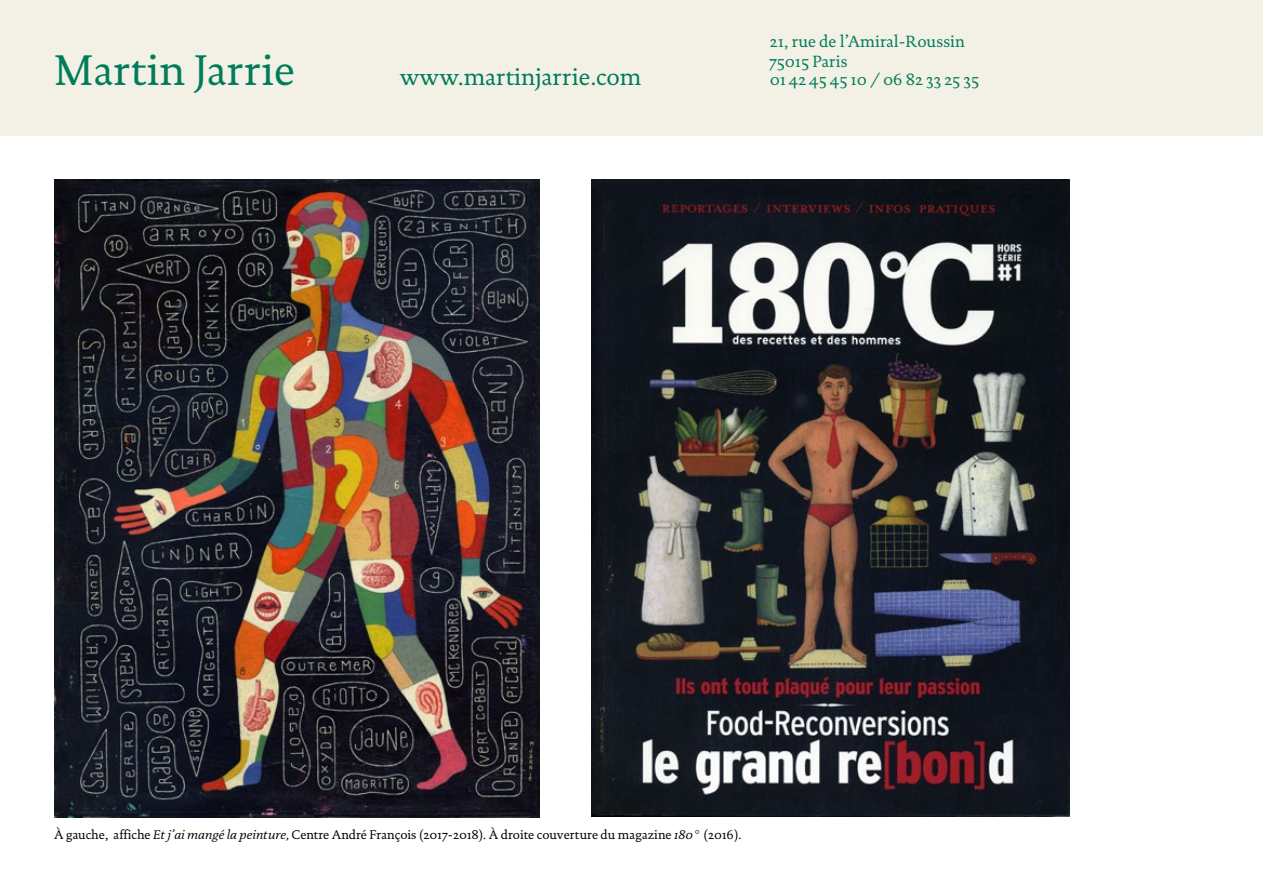
<style>
.page{position:relative;width:1263px;height:893px;background:#fff}
.page>*{position:absolute;margin:0;border:0;box-sizing:border-box;transform-origin:0 0}
.t1{font:43.5px "DTL Documenta ST";letter-spacing:.005em;color:#007c59}
.t2{font:24px "DTL Documenta ST";color:#007c59}
.t3{font:16.5px/19.8px "DTL Documenta ST";color:#007c59}
.t4{font:12.75px "DTL Documenta ST";color:#000}
.s1{font-style:italic}
</style>
<div class="page">
<div style="left:0;top:0;width:1263px;height:135px;background:#f3f1e6"></div>
<div style="left:0;top:0;width:1263px;height:136px;border:2px solid #f3f1e6"></div>
<img style="left:54px;top:180px;width:485px;height:638px">
<img style="left:591px;top:180px;width:478px;height:637px">
<h1 class="t1" style="left:54px;top:45px;width:242px">Martin Jarrie</h1>
<h2 class="t2" style="left:400px;top:63px;width:243px">www.martinjarrie.com</h2>
<p class="t3" style="left:770px;top:32px;width:197px">21, rue de l’Amiral-Roussin<br>75015 Paris</p>
<p class="t3" style="left:770px;top:69px;width:211px">01 42 45 45 10 / 06 82 33 25 35</p>
<p class="t4" style="left:54px;top:827px;width:689px">À gauche, affiche <span class="s1">Et j’ai mangé la peinture,</span> Centre André François (2017-2018). À droite couverture du magazine <span class="s1">180°</span> (2016).</p>
</div>
